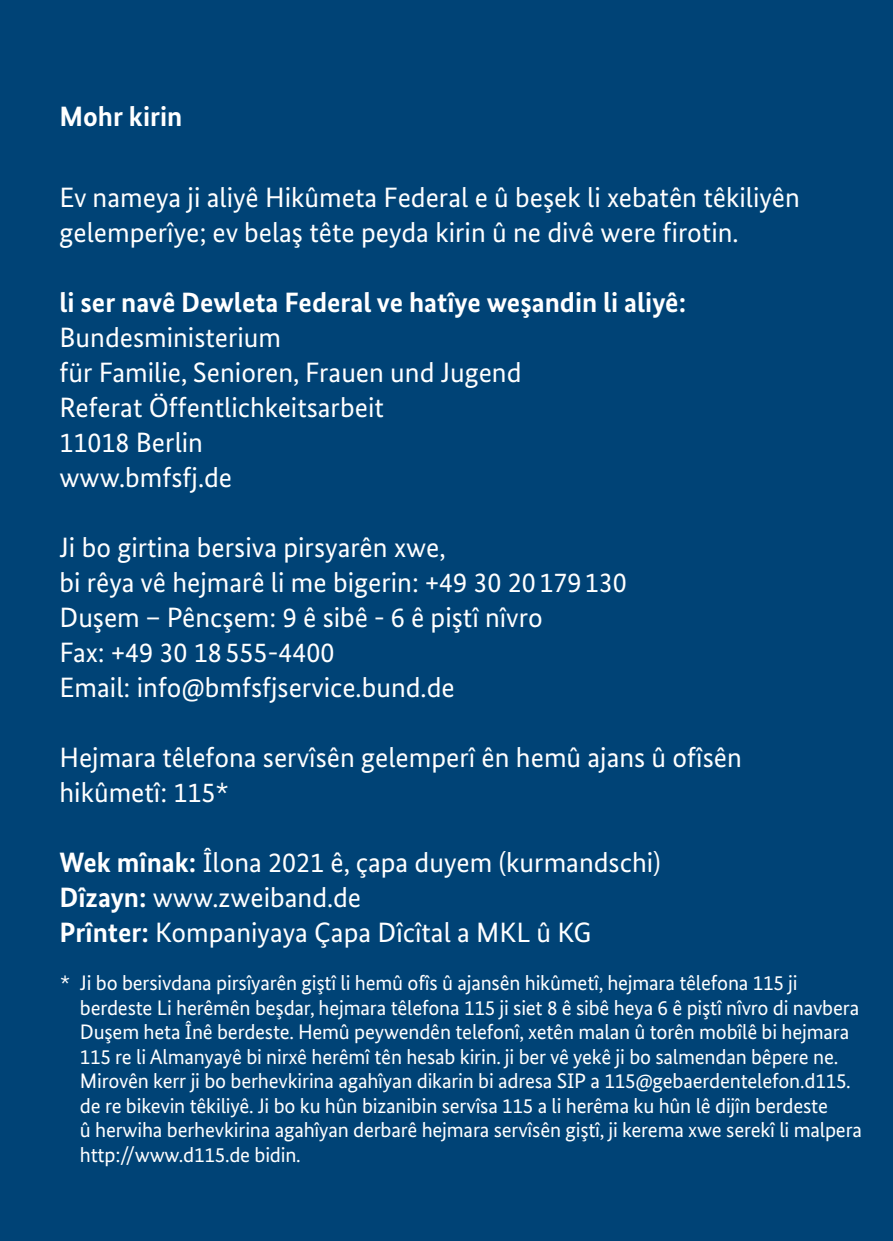
<style>
.page{position:relative;width:893px;height:1241px;background:#fff}
.page>*{position:absolute;margin:0;border:0;box-sizing:border-box;transform-origin:0 0}
.t1{font:28px/35px "Bundes Sans";color:#fff}
.t2{font:700 28px "Bundes Sans";color:#fff}
.t3{font:21px/24.5px "Bundes Sans";letter-spacing:-.01em;color:#fff}
.s1{font-weight:700}
</style>
<div class="page">
<div style="left:0;top:0;width:893px;height:1240px;background:#004376"></div>
<h1 class="t2" style="left:60px;top:99px;width:124px">Mohr kirin</h1>
<p class="t1" style="left:60px;top:179px;width:742px">Ev nameya ji aliyê Hikûmeta Federal e û beşek li xebatên têkiliyên gelemperîye; ev belaş tête peyda kirin û ne divê were firotin.</p>
<h2 class="t2" style="left:60px;top:285px;width:628px">li ser navê Dewleta Federal ve hatîye weşandin li aliyê:</h2>
<p class="t1" style="left:60px;top:319px;width:463px">Bundesministerium<br>für Familie, Senioren, Frauen und Jugend</p>
<p class="t1" style="left:60px;top:389px;width:326px">Referat Öffentlichkeitsarbeit</p>
<p class="t1" style="left:60px;top:424px;width:145px">11018 Berlin</p>
<p class="t1" style="left:60px;top:459px;width:174px">www.bmfsfj.de</p>
<p class="t1" style="left:60px;top:529px;width:569px">Ji bo girtina bersiva pirsyarên xwe,<br>bi rêya vê hejmarê li me bigerin: +49 30 20 179130</p>
<p class="t1" style="left:60px;top:599px;width:485px">Duşem – Pêncşem: 9 ê sibê - 6 ê piştî nîvro</p>
<p class="t1" style="left:60px;top:634px;width:277px">Fax: +49 30 18 555-4400</p>
<p class="t1" style="left:60px;top:669px;width:397px">Email: info@bmfsfjservice.bund.de</p>
<p class="t1" style="left:60px;top:739px;width:684px">Hejmara têlefona servîsên gelemperî ên hemû ajans û ofîsên hikûmetî: 115*</p>
<p class="t1" style="left:60px;top:844px;width:603px"><span class="s1">Wek mînak:</span> Îlona 2021 ê, çapa duyem (kurmandschi)</p>
<p class="t1" style="left:60px;top:879px;width:303px"><span class="s1">Dîzayn:</span> www.zweiband.de</p>
<p class="t1" style="left:60px;top:914px;width:533px"><span class="s1">Prînter:</span> Kompaniyaya Çapa Dîcîtal a MKL û KG</p>
<p class="t3" style="left:80px;top:970px;width:784px;text-indent:-20px">* Ji bo bersivdana pirsîyarên giştî li hemû ofîs û ajansên hikûmetî, hejmara têlefona 115 ji berdeste Li herêmên beşdar, hejmara têlefona 115 ji siet 8 ê sibê heya 6 ê piştî nîvro di navbera Duşem heta Înê berdeste. Hemû peywendên telefonî, xetên malan û torên mobîlê bi hejmara 115 re li Almanyayê bi nirxê herêmî tên hesab kirin. ji ber vê yekê ji bo salmendan bêpere ne.<br>Mirovên kerr ji bo berhevkirina agahîyan dikarin bi adresa SIP a 115@gebaerdentelefon.d115. de re bikevin têkiliyê. Ji bo ku hûn bizanibin servîsa 115 a li herêma ku hûn lê dijîn berdeste<br>û herwiha berhevkirina agahîyan derbarê hejmara servîsên giştî, ji kerema xwe serekî li malpera http://www.d115.de bidin.</p>
</div>
